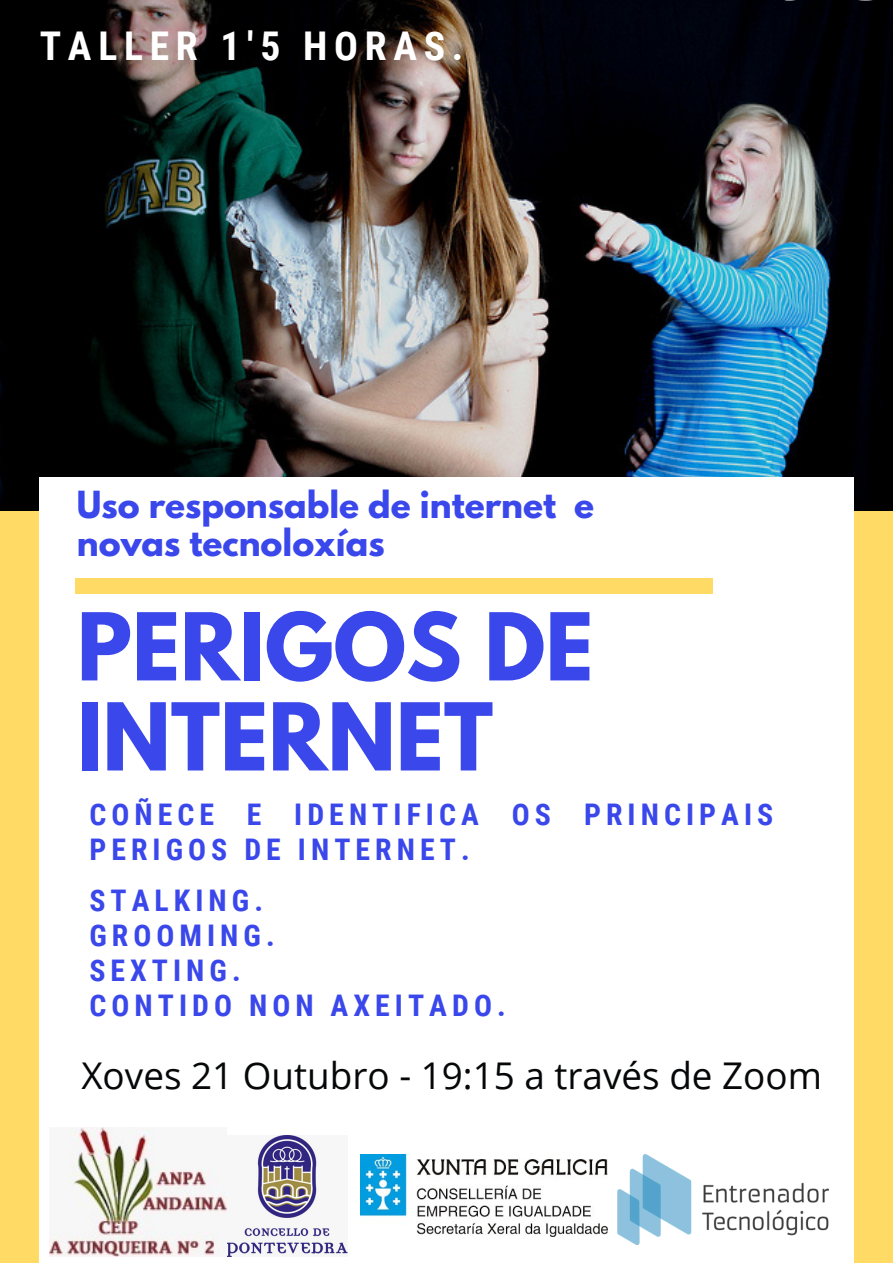
<style>
.page{position:relative;width:893px;height:1263px;background:#ffda65}
.page>*{position:absolute;margin:0;border:0;box-sizing:border-box;transform-origin:0 0}
.t1{font:700 82.72px/90.1px "League Spartan";color:#3a47eb}
.t2{font:700 39.6px "Roboto Condensed";letter-spacing:.17em;color:#fff}
.t3{font:36.83px "Open Sans";color:#050708}
.t4{font:700 33.08px/38.2px "League Spartan";color:#3a47eb}
.t5{font:700 29.78px/35.1px "Roboto Condensed";letter-spacing:.17em;color:#3a47eb}
</style>
<div class="page">
<img style="left:0;top:0;width:893px;height:510px">
<div style="left:40px;top:478px;width:813px;height:785px;background:#fff"></div>
<div style="left:76px;top:578px;width:637px;height:16px;background:#ffda65"></div>
<img style="left:618px;top:1155px;width:210px;height:89px">
<img style="left:360px;top:1155px;width:247px;height:82px">
<img style="left:226px;top:1135px;width:121px;height:121px">
<img style="left:50px;top:1127px;width:176px;height:129px">
<p class="t2" style="left:40px;top:23px;width:425px">TALLER 1'5 HORAS.</p>
<p class="t4" style="left:77px;top:489px;width:519px">Uso responsable de internet e novas tecnoloxías</p>
<p class="t1" style="left:77px;top:613px;width:518px">PERIGOS DE<br>INTERNET</p>
<p class="t5" style="left:89px;top:797px;width:685px">COÑECE E IDENTIFICA OS PRINCIPAIS<br>PERIGOS DE INTERNET.</p>
<p class="t5" style="left:89px;top:883px;width:175px">STALKING.</p>
<p class="t5" style="left:89px;top:918px;width:187px">GROOMING.</p>
<p class="t5" style="left:89px;top:953px;width:153px">SEXTING.</p>
<p class="t5" style="left:89px;top:989px;width:418px">CONTIDO NON AXEITADO.</p>
<p class="t3" style="left:81px;top:1050px;width:742px">Xoves 21 Outubro - 19:15 a través de Zoom</p>
</div>
